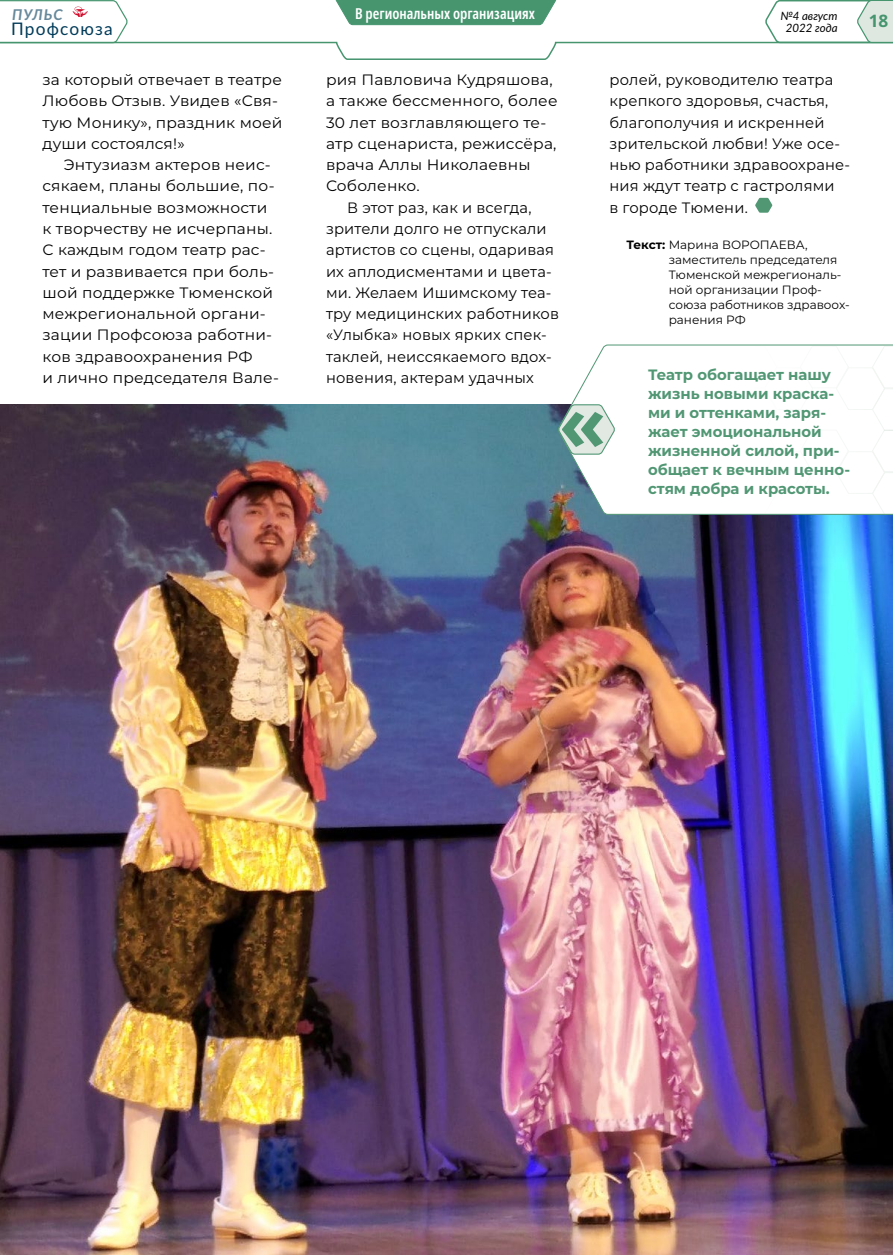
<style>
.page{position:relative;width:893px;height:1255px;background:#fff}
.page>*{position:absolute;margin:0;border:0;box-sizing:border-box;transform-origin:0 0}
.t1{font:17.25px "Lato";letter-spacing:.07em;color:#003b59}
.t2{font:700 17.25px "Noto Sans";color:#46956f}
.t3{font:15px/21.3px "Montserrat";letter-spacing:.01em;color:#000}
.t4{font:700 15px/18.9px "Montserrat";color:#519774}
.t5{font:600 extra-condensed 15px "Noto Sans";color:#fff}
.t6{font:italic 700 14.85px "Lato";letter-spacing:.07em;color:#66899b}
.t7{font:12px/15px "Montserrat";color:#000}
.t8{font:italic 11.55px/12.5px "Lato";color:#000;text-align:center}
.s1{font-weight:700}
</style>
<div class="page">
<img style="left:0;top:404px;width:893px;height:850px">
<svg style="left:557px;top:344px;width:336px;height:171px"></svg>
<svg style="left:557px;top:403px;width:59px;height:52px;background:#a5c2b7"></svg>
<svg style="left:755px;top:198px;width:17px;height:15px"></svg>
<svg style="left:129px;top:25px;width:635px;height:35px"></svg>
<svg style="left:335px;top:0;width:222px;height:25px;background:#539c79"></svg>
<svg style="left:764px;top:0;width:129px;height:44px"></svg>
<svg style="left:0;top:0;width:129px;height:44px"></svg>
<p class="t6" style="left:12px;top:4px;width:52px">ПУЛЬС</p>
<p class="t5" style="left:355px;top:3px;width:181px">В региональных организациях</p>
<p class="t1" style="left:11px;top:16px;width:103px">Профсоюза</p>
<p class="t8" style="left:780px;top:9px;width:59px">№4 август<br>2022 года</p>
<p class="t2" style="left:869px;top:11px;width:21px">18</p>
<p class="t3" style="left:43px;top:69px;width:241px">за который отвечает в театре<br>Любовь Отзыв. Увидев «Свя&shy;тую Монику», праздник моей души состоялся!»</p>
<p class="t3" style="left:43px;top:154px;width:238px;text-indent:21px">Энтузиазм актеров неис&shy;сякаем, планы большие, по&shy;тенциальные возможности к творчеству не исчерпаны.<br>С каждым годом театр рас&shy;тет и развивается при боль&shy;шой поддержке Тюменской межрегиональной органи&shy;зации Профсоюза работни&shy;ков здравоохранения РФ<br>и лично председателя Вале-</p>
<p class="t3" style="left:326px;top:69px;width:228px">рия Павловича Кудряшова,</p>
<p class="t3" style="left:326px;top:90px;width:233px">а также бессменного, более</p>
<p class="t3" style="left:326px;top:111px;width:222px">30 лет возглавляющего те-</p>
<p class="t3" style="left:326px;top:132px;width:232px">атр сценариста, режиссёра,</p>
<p class="t3" style="left:326px;top:154px;width:206px">врача Аллы Николаевны</p>
<p class="t3" style="left:326px;top:175px;width:95px">Соболенко.</p>
<p class="t3" style="left:347px;top:196px;width:186px">В этот раз, как и всегда,</p>
<p class="t3" style="left:326px;top:217px;width:222px">зрители долго не отпускали</p>
<p class="t3" style="left:326px;top:239px;width:230px">артистов со сцены, одаривая</p>
<p class="t3" style="left:326px;top:260px;width:227px">их аплодисментами и цвета-</p>
<p class="t3" style="left:326px;top:281px;width:227px">ми. Желаем Ишимскому теа-</p>
<p class="t3" style="left:326px;top:302px;width:234px">тру медицинских работников</p>
<p class="t3" style="left:326px;top:324px;width:222px">«Улыбка» новых ярких спек-</p>
<p class="t3" style="left:326px;top:345px;width:227px">таклей, неиссякаемого вдох-</p>
<p class="t3" style="left:326px;top:366px;width:209px">новения, актерам удачных</p>
<p class="t3" style="left:609px;top:69px;width:242px">ролей, руководителю театра крепкого здоровья, счастья, благополучия и искренней зрительской любви! Уже осе&shy;нью работники здравоохране&shy;ния ждут театр с гастролями<br>в городе Тюмени.</p>
<p class="t7" style="left:669px;top:237px;width:182px;text-indent:-42px"><span class="s1">Текст:</span> Марина ВОРОПАЕВА, заместитель председателя<br>Тюменской межрегиональ&shy;ной организации Проф&shy;союза работников здравоох&shy;ранения РФ</p>
<p class="t4" style="left:648px;top:365px;width:204px">Театр обогащает нашу жизнь новыми краска&shy;ми и оттенками, заря&shy;жает эмоциональной жизненной силой, при&shy;общает к вечным ценно&shy;стям добра и красоты.</p>
</div>
